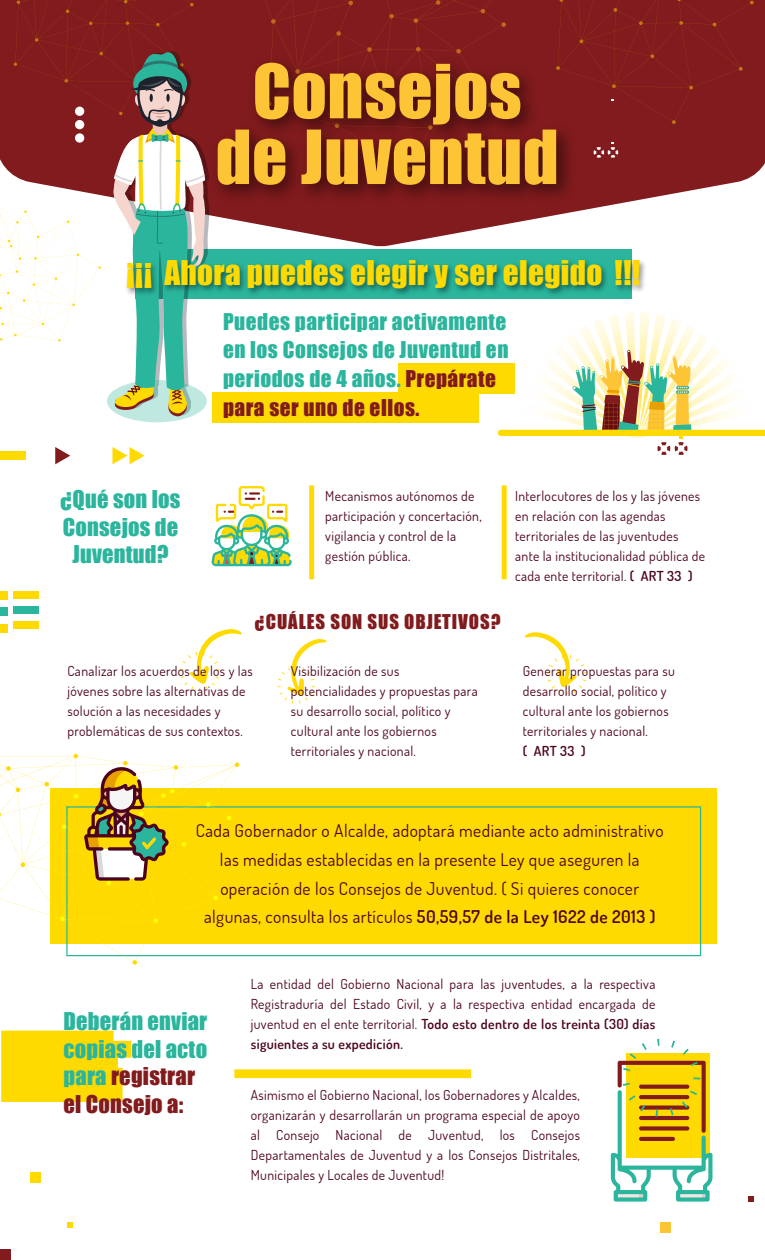
<style>
.page{position:relative;width:765px;height:1260px;background:#fff}
.page>*{position:absolute;margin:0;border:0;box-sizing:border-box;transform-origin:0 0}
.t1{font:68.88px/65.8px "Impact";letter-spacing:.01em;color:#fdc536;text-align:center}
.t2{font:31.25px "Impact";letter-spacing:.01em;color:#ffda00}
.t3{font:22.5px/27.5px "Impact";letter-spacing:.01em;color:#2ab59c;text-align:center}
.t4{font:21.25px/28.8px "Impact";letter-spacing:.025em;color:#2ab59c}
.t5{font:18.75px "Impact";letter-spacing:.05em;color:#821b1d}
.t6{font:17.5px/28.8px "Dosis";letter-spacing:.025em;color:#4c031b;text-align:center}
.t7{font:13.75px/20px "Dosis";letter-spacing:.025em;color:#4c031b}
.t8{font:600 13.75px "Dosis";color:#4c031b}
.s1{color:#821b1d}
.s2{font-weight:600}
</style>
<div class="page">
<svg style="left:180px;top:629px;width:62px;height:63px"></svg>
<svg style="left:525px;top:632px;width:62px;height:63px"></svg>
<svg style="left:277px;top:639px;width:50px;height:64px"></svg>
<svg style="left:1px;top:1031px;width:130px;height:71px;background:#ffdc10"></svg>
<div style="left:51px;top:788px;width:666px;height:156px;background:#ffda00"></div>
<div style="left:66px;top:806px;width:635px;height:150px;border:1px solid #2ab59c"></div>
<div style="left:136px;top:250px;width:496px;height:49px;background:#2ab59c"></div>
<svg style="left:209px;top:0;width:556px;height:247px;fill:#821b1d"></svg>
<svg style="left:264px;top:0;width:248px;height:44px;background:#831c1d"></svg>
<div style="left:556px;top:0;width:198px;height:124px;background:#821b1d"></div>
<svg style="left:593px;top:142px;width:25px;height:16px"></svg>
<img style="left:209px;top:44px;width:375px;height:188px">
<div style="left:0;top:1250px;width:10px;height:10px;background:#821b1d"></div>
<div style="left:30px;top:1173px;width:11px;height:10px;background:#ffda00"></div>
<div style="left:661px;top:1223px;width:10px;height:10px;background:#fdc536"></div>
<svg style="left:749px;top:1197px;width:5px;height:5px"></svg>
<svg style="left:67px;top:1222px;width:6px;height:5px"></svg>
<div style="left:107px;top:380px;width:100px;height:42px;background:#bfe8e1;border-radius:50%"></div>
<img style="left:209px;top:260px;width:436px;height:35px">
<svg style="left:525px;top:312px;width:225px;height:143px"></svg>
<div style="left:501px;top:430px;width:264px;height:6px;background:#ffda00"></div>
<div style="left:398px;top:363px;width:117px;height:31px;background:#ffda00"></div>
<div style="left:213px;top:393px;width:266px;height:30px;background:#ffda00"></div>
<div style="left:234px;top:1069px;width:237px;height:9px;background:#ffda00"></div>
<svg style="left:0;top:754px;width:239px;height:211px"></svg>
<svg style="left:211px;top:486px;width:81px;height:80px"></svg>
<div style="left:502px;top:485px;width:5px;height:94px;background:#ffda00"></div>
<div style="left:309px;top:485px;width:5px;height:94px;background:#ffda00"></div>
<svg style="left:611px;top:1039px;width:101px;height:163px"></svg>
<svg style="left:0;top:0;width:209px;height:416px"></svg>
<svg style="left:112px;top:447px;width:33px;height:17px"></svg>
<svg style="left:55px;top:447px;width:15px;height:17px"></svg>
<div style="left:0;top:452px;width:26px;height:8px;background:#ffda00"></div>
<div style="left:0;top:591px;width:8px;height:8px;background:#ffda00"></div>
<div style="left:0;top:608px;width:8px;height:8px;background:#2ab59c"></div>
<div style="left:0;top:624px;width:8px;height:8px;background:#ffda00"></div>
<div style="left:13px;top:591px;width:25px;height:8px;background:#ffda00"></div>
<div style="left:13px;top:606px;width:25px;height:7px;background:#2ab59c"></div>
<div style="left:13px;top:621px;width:25px;height:7px;background:#ffda00"></div>
<h1 class="t1" style="left:216px;top:57px;width:344px">Consejos de Juventud</h1>
<h2 class="t2" style="left:127px;top:249px;width:515px">¡¡¡ Ahora puedes elegir y ser elegido !!!</h2>
<h3 class="t4" style="left:223px;top:306px;width:287px">Puedes participar activamente en los Consejos de Juventud en periodos de 4 años. <span class="s1">Prepárate para ser uno de ellos.</span></h3>
<h3 class="t3" style="left:61px;top:485px;width:121px">¿Qué son los<br>Consejos de<br>Juventud?</h3>
<p class="t7" style="left:325px;top:486px;width:158px">Mecanismos autónomos de participación y concertación, vigilancia y control de la gestión pública.</p>
<p class="t7" style="left:515px;top:486px;width:191px">Interlocutores de los y las jóvenes en relación con las agendas territoriales de las juventudes ante la institucionalidad pública de cada ente territorial. <span class="s2">( ART 33 )</span></p>
<h3 class="t5" style="left:255px;top:607px;width:247px">¿CUÁLES SON SUS OBJETIVOS?</h3>
<p class="t7" style="left:67px;top:661px;width:187px">Canalizar los acuerdos de los y las jóvenes sobre las alternativas de solución a las necesidades y problemáticas de sus contextos.</p>
<p class="t7" style="left:291px;top:661px;width:188px">Visibilización de sus potencialidades y propuestas para su desarrollo social, político y cultural ante los gobiernos territoriales y nacional.</p>
<p class="t7" style="left:523px;top:661px;width:154px">Generar propuestas para su desarrollo social, político y cultural ante los gobiernos territoriales y nacional.</p>
<p class="t8" style="left:523px;top:742px;width:64px">( ART 33 )</p>
<p class="t6" style="left:196px;top:816px;width:469px">Cada Gobernador o Alcalde, adoptará mediante acto administrativo las medidas establecidas en la presente Ley que aseguren la operación de los Consejos de Juventud. ( Si quieres conocer algunas, consulta los artículos <span class="s2">50,59,57 de la Ley 1622 de 2013 )</span></p>
<h3 class="t3" style="left:64px;top:1007px;width:145px;text-align:left">Deberán enviar copias del acto para <span class="s1">registrar el Consejo a:</span></h3>
<p class="t7" style="left:251px;top:974px;width:406px;text-align:justify">La entidad del Gobierno Nacional para las juventudes, a la respectiva Registraduría del Estado Civil, y a la respectiva entidad encargada de juventud en el ente territorial. <span class="s2">Todo esto dentro de los treinta (30) días siguientes a su expedición.</span></p>
<p class="t7" style="left:251px;top:1085px;width:331px;text-align:justify">Asimismo el Gobierno Nacional, los Gobernadores y Alcaldes, organizarán y desarrollarán un programa especial de apoyo al Consejo Nacional de Juventud, los Consejos Departamentales de Juventud y a los Consejos Distritales, Municipales y Locales de Juventud!</p>
</div>
